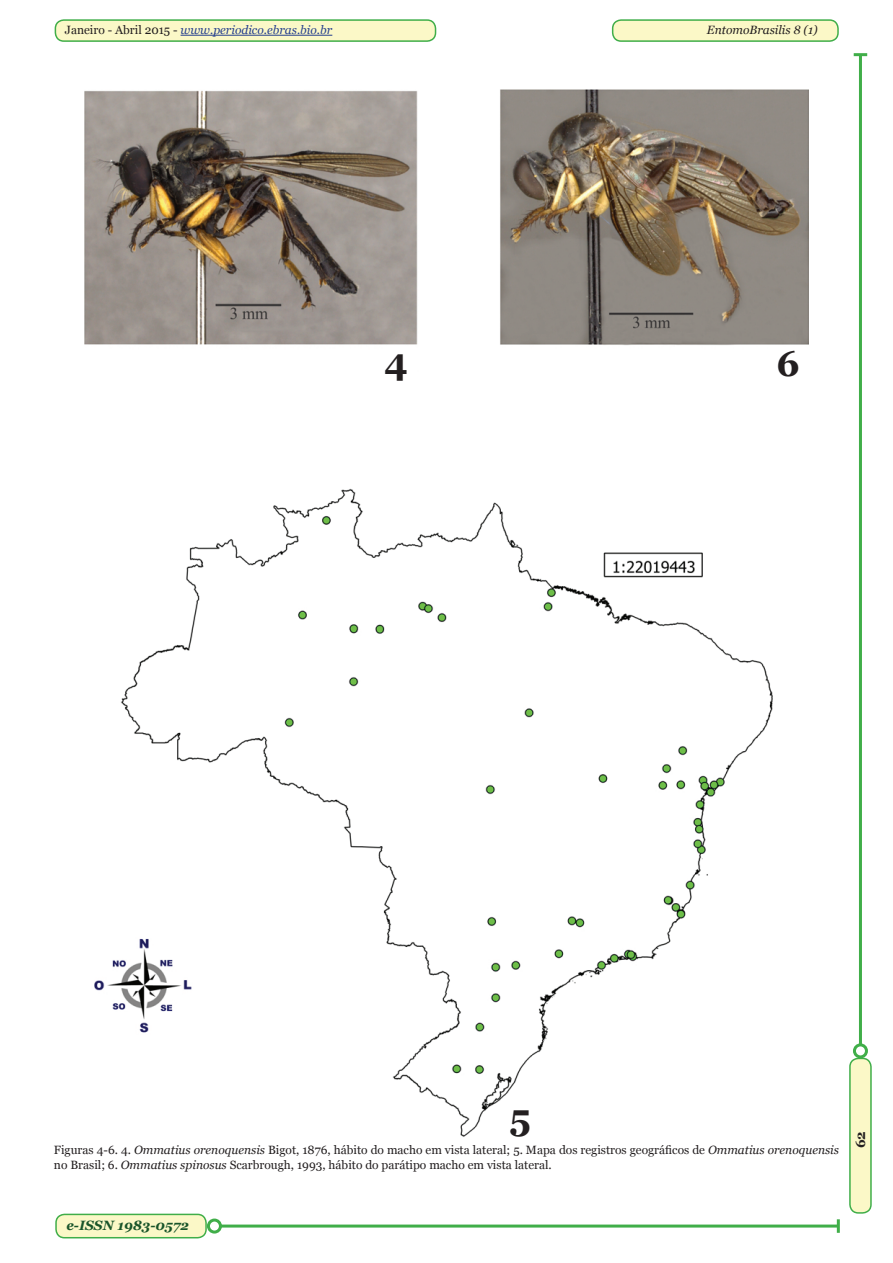
<style>
.page{position:relative;width:893px;height:1263px;background:#fff}
.page>*{position:absolute;margin:0;border:0;box-sizing:border-box;transform-origin:0 0}
.t1{font:700 36px "Georgia";color:#231f20}
.t2{font:italic 700 13.5px "Georgia";color:#19552a}
.t3{font:700 13.5px "Georgia";color:#231f20}
.t4{font:12px/14.4px "Georgia";color:#231f20}
.t5{font:italic 12px "Georgia";color:#253f8e}
.t6{font:italic 12px "Georgia";color:#231f20}
.s1{font-style:normal;color:#231f20}
.s2{font-style:italic}
</style>
<div class="page">
<div style="left:55px;top:20px;width:381px;height:21px;background:#fbf8c7;border-radius:9px"></div>
<hr style="left:181px;top:35px;width:151px;height:1px;background:#253f8e">
<div style="left:55px;top:19px;width:381px;height:23px;border:2px solid #40ae49;border-radius:9px"></div>
<div style="left:613px;top:20px;width:225px;height:21px;background:#fbf8c7;border-radius:9px"></div>
<div style="left:612px;top:19px;width:227px;height:23px;border:2px solid #40ae49;border-radius:9px"></div>
<div style="left:56px;top:1214px;width:150px;height:24px;background:#fbf8c7;border-radius:9px"></div>
<div style="left:55px;top:1214px;width:152px;height:24px;border:2px solid #40ae49;border-radius:9px"></div>
<div style="left:850px;top:1058px;width:21px;height:155px;background:#fbf8c7;border-radius:9px"></div>
<div style="left:849px;top:1058px;width:23px;height:156px;border:2px solid #40ae49;border-radius:9px"></div>
<hr style="left:859px;top:55px;width:3px;height:990px;background:#40ae49">
<div style="left:853px;top:1043px;width:15px;height:15px;border:3px solid #40ae49;border-radius:50%"></div>
<svg style="left:854px;top:53px;width:13px;height:3px"></svg>
<hr style="left:220px;top:1224px;width:618px;height:3px;background:#40ae49">
<hr style="left:837px;top:1219px;width:3px;height:14px;background:#40ae49">
<div style="left:207px;top:1218px;width:15px;height:15px;border:3px solid #40ae49;border-radius:50%"></div>
<img style="left:85px;top:89px;width:723px;height:1048px">
<div style="left:382px;top:345px;width:34px;height:39px;background:#fff;border-radius:4px"></div>
<div style="left:775px;top:347px;width:34px;height:34px;background:#fff;border-radius:4px"></div>
<div style="left:505px;top:1102px;width:34px;height:38px;background:#fff;border-radius:4px"></div>
<p class="t5" style="left:65px;top:22px;width:269px"><span class="s1">Janeiro - Abril 2015 -</span> www.periodico.ebras.bio.br</p>
<p class="t6" style="left:707px;top:22px;width:112px">EntomoBrasilis 8 (1)</p>
<h1 class="t1" style="left:384px;top:338px;width:25px">4</h1>
<h1 class="t1" style="left:777px;top:340px;width:25px">6</h1>
<h1 class="t1" style="left:510px;top:1094px;width:23px">5</h1>
<p class="t4" style="left:54px;top:1143px;width:787px">Figuras 4-6. 4. <span class="s2">Ommatius orenoquensis</span> Bigot, 1876, hábito do macho em vista lateral; 5. Mapa dos registros geográficos de <span class="s2">Ommatius orenoquensis </span>no Brasil; 6. <span class="s2">Ommatius spinosus</span> Scarbrough, 1993, hábito do parátipo macho em vista lateral.</p>
<p class="t3" style="left:852px;top:1148px;width:19px;rotate:-90deg">62</p>
<p class="t2" style="left:66px;top:1216px;width:124px">e-ISSN 1983-0572</p>
</div>
